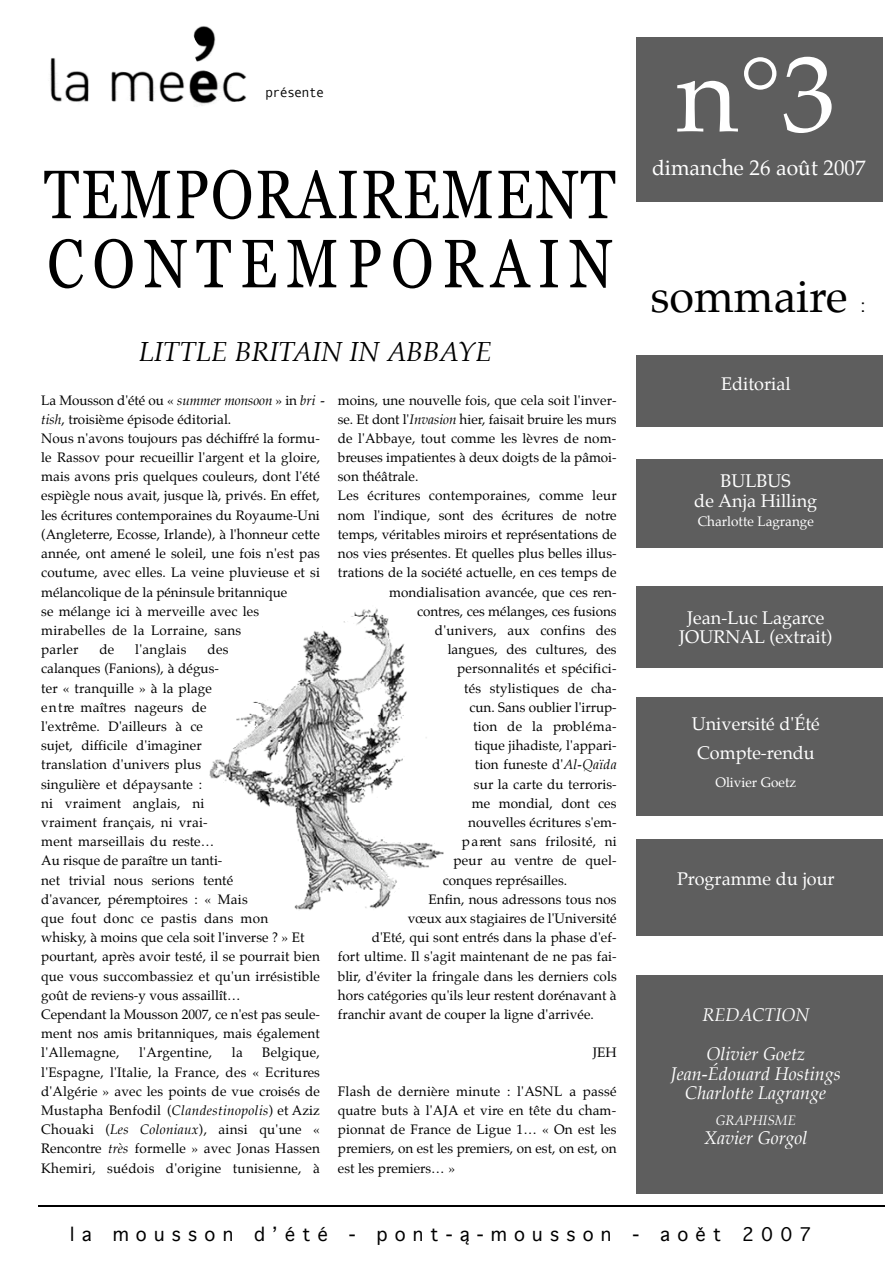
<style>
.page{position:relative;width:893px;height:1263px;background:#fff}
.page>*{position:absolute;margin:0;border:0;box-sizing:border-box;transform-origin:0 0}
.t1{font:108px "Palatino";color:#fff}
.t2{font:68.4px/69.2px "Georgia";color:#000;scale:.83 1}
.t3{font:45px "Palatino";color:#000}
.t4{font:italic 27px "Palatino";color:#000}
.t5{font:21px "Palatino";color:#fff}
.t6{font:18px/19.6px "Palatino";color:#fff;text-align:center}
.t7{font:italic 18px/39px "Palatino";color:#fff}
.t8{font:18px "Geneva";letter-spacing:.4em;color:#000}
.t9{font:18px "Helvetica";color:#000}
.t10{font:13.5px/19.2px "Palatino";letter-spacing:.005em;color:#000}
.t11{font:13.5px "Palatino";color:#fff}
.t12{font:italic 13.5px "Palatino";color:#fff}
.t13{font:13.5px "Andale Mono";letter-spacing:-.06em;color:#000}
.s1{font-style:italic}
</style>
<div class="page">
<hr style="left:39px;top:1205px;width:846px;height:2px;background:#000">
<div style="left:637px;top:37px;width:246px;height:1157px;background:#5e5e5e"></div>
<div style="left:632px;top:203px;width:251px;height:152px;background:#fff"></div>
<img style="left:195px;top:26px;width:21px;height:36px">
<div style="left:627px;top:428px;width:266px;height:31px;background:#fff"></div>
<div style="left:629px;top:548px;width:264px;height:38px;background:#fff"></div>
<div style="left:629px;top:668px;width:264px;height:28px;background:#fff"></div>
<div style="left:628px;top:816px;width:265px;height:23px;background:#fff"></div>
<div style="left:628px;top:937px;width:265px;height:38px;background:#fff"></div>
<svg style="left:209px;top:624px;width:235px;height:286px"></svg>
<img style="left:343px;top:608px;width:46px;height:16px">
<p class="t13" style="left:265px;top:85px;width:61px">présente</p>
<h2 class="t2" style="left:44px;top:160px;width:690px">T E M P O R A I R E M E N T<br>C O N T E M P O R A I N</h2>
<h3 class="t4" style="left:139px;top:339px;width:354px">LITTLE BRITAIN IN ABBAYE</h3>
<p class="t10" style="left:41px;top:391px;width:285px">La Mousson d'été ou « <span class="s1">summer monsoon</span> » in <span class="s1">bri - tish</span>, troisième épisode éditorial.<br>Nous n'avons toujours pas déchiffré la formu&shy;le Rassov pour recueillir l'argent et la gloire, mais avons pris quelques couleurs, dont l'été espiègle nous avait, jusque là, privés. En effet, les écritures contemporaines du Royaume-Uni (Angleterre, Ecosse, Irlande), à l'honneur cette année, ont amené le soleil, une fois n'est pas coutume, avec elles. La veine pluvieuse et si mélancolique de la péninsule britannique<br>se mélange ici à merveille avec les mirabelles de la Lorraine, sans<br>parler</p>
<p class="t10" style="left:99px;top:641px;width:16px">de</p>
<p class="t10" style="left:135px;top:641px;width:53px">l'anglais</p>
<p class="t10" style="left:41px;top:641px;width:280px;text-indent:166px">des<br>calanques (Fanions), à dégus-<br>ter « tranquille » à la plage<br>e n t re maîtres nageurs de<br>l'extrême. D'ailleurs à ce<br>sujet, difficile d'imaginer<br>translation d'univers plus<br>singulière et dépaysante :<br>ni vraiment anglais, ni<br>vraiment français, ni vrai-<br>ment marseillais du reste…<br>Au risque de paraître un tanti-<br>net trivial nous serions tenté<br>d'avancer, péremptoires : « Mais<br>que fout donc ce pastis dans mon<br>whisky, à moins que cela soit l'inverse ? » Et pourtant, après avoir testé, il se pourrait bien que vous succombassiez et qu'un irrésistible goût de reviens-y vous assaillît…<br>Cependant la Mousson 2007, ce n'est pas seule&shy;ment nos amis britanniques, mais également l'Allemagne,</p>
<p class="t10" style="left:41px;top:1044px;width:280px;text-align:justify;text-indent:221px">Belgique, l'Espagne, l'Italie, la France, des « Ecritures d'Algérie » avec les points de vue croisés de Mustapha Benfodil (<span class="s1">Clandestinopolis</span>) et Aziz Chouaki (<span class="s1">Les Coloniaux</span>), ainsi qu'une « Rencontre <span class="s1">très</span> formelle » avec Jonas Hassen Khemiri, suédois d'origine tunisienne, à</p>
<p class="t10" style="left:139px;top:1044px;width:75px">l'Argentine,</p>
<p class="t10" style="left:232px;top:1044px;width:13px">la</p>
<p class="t10" style="left:338px;top:391px;width:280px">moins, une nouvelle fois, que cela soit l'inver-</p>
<p class="t10" style="left:338px;top:410px;width:280px">se. Et dont l'<span class="s1">Invasion</span> hier, faisait bruire les murs</p>
<p class="t10" style="left:338px;top:430px;width:280px">de l'Abbaye, tout comme les lèvres de nom-</p>
<p class="t10" style="left:338px;top:449px;width:280px">breuses impatientes à deux doigts de la pâmoi-</p>
<p class="t10" style="left:338px;top:468px;width:82px">son théâtrale.</p>
<p class="t10" style="left:338px;top:487px;width:280px">Les écritures contemporaines, comme leur</p>
<p class="t10" style="left:338px;top:506px;width:280px">nom l'indique, sont des écritures de notre</p>
<p class="t10" style="left:338px;top:526px;width:280px">temps, véritables miroirs et représentations de</p>
<p class="t10" style="left:338px;top:545px;width:280px">nos vies présentes. Et quelles plus belles illus-</p>
<p class="t10" style="left:338px;top:564px;width:280px">trations de la société actuelle, en ces temps de</p>
<p class="t10" style="left:389px;top:583px;width:229px">mondialisation avancée, que ces ren-</p>
<p class="t10" style="left:417px;top:602px;width:201px">contres, ces mélanges, ces fusions</p>
<p class="t10" style="left:435px;top:622px;width:183px">d'univers, aux confins des</p>
<p class="t10" style="left:448px;top:641px;width:170px">langues, des cultures, des</p>
<p class="t10" style="left:457px;top:660px;width:161px">personnalités et spécifici-</p>
<p class="t10" style="left:464px;top:679px;width:154px">tés stylistiques de cha-</p>
<p class="t10" style="left:469px;top:698px;width:149px">cun. Sans oublier l'irrup-</p>
<p class="t10" style="left:473px;top:718px;width:145px">tion de la pro b lé m a-</p>
<p class="t10" style="left:474px;top:737px;width:144px">tique jihadiste, l'appari-</p>
<p class="t10" style="left:475px;top:756px;width:143px">tion funeste d'<span class="s1">Al-Qaïda</span></p>
<p class="t10" style="left:474px;top:775px;width:144px">sur la carte du terroris-</p>
<p class="t10" style="left:472px;top:794px;width:146px">me mondial, dont ces</p>
<p class="t10" style="left:468px;top:814px;width:150px">nouvelles écritures s'em-</p>
<p class="t10" style="left:462px;top:833px;width:156px">p a rent sans frilosité, ni</p>
<p class="t10" style="left:454px;top:852px;width:165px">peur au ventre de quel-</p>
<p class="t10" style="left:443px;top:871px;width:126px">conques représailles.</p>
<p class="t10" style="left:428px;top:890px;width:190px">Enfin, nous adressons tous nos</p>
<p class="t10" style="left:408px;top:910px;width:210px">vœux aux stagiaires de l'Université</p>
<p class="t10" style="left:372px;top:929px;width:246px">d'Eté, qui sont entrés dans la phase d'ef-</p>
<p class="t10" style="left:338px;top:948px;width:280px">fort ultime. Il s'agit maintenant de ne pas fai-</p>
<p class="t10" style="left:338px;top:967px;width:280px">blir, d'éviter la fringale dans les derniers cols</p>
<p class="t10" style="left:338px;top:986px;width:280px">hors catégories qu'ils leur restent dorénavant à</p>
<p class="t10" style="left:338px;top:1006px;width:257px">franchir avant de couper la ligne d'arrivée.</p>
<p class="t10" style="left:593px;top:1044px;width:25px">JEH</p>
<p class="t10" style="left:338px;top:1082px;width:280px;text-align:justify">Flash de dernière minute : l'ASNL a passé quatre buts à l'AJA et vire en tête du cham&shy;pionnat de France de Ligue 1… « On est les premiers, on est les premiers, on est, on est, on est les premiers… »</p>
<h1 class="t1" style="left:676px;top:43px;width:162px">n°3</h1>
<h3 class="t5" style="left:652px;top:158px;width:215px">dimanche 26 août 2007</h3>
<h3 class="t3" style="left:651px;top:275px;width:199px">sommaire</h3>
<h3 class="t9" style="left:860px;top:298px;width:7px">:</h3>
<h3 class="t6" style="left:721px;top:375px;width:71px">Editorial</h3>
<h3 class="t6" style="left:694px;top:472px;width:124px">BULBUS<br>de Anja Hilling</h3>
<p class="t11" style="left:698px;top:515px;width:118px">Charlotte Lagrange</p>
<h3 class="t6" style="left:679px;top:609px;width:155px">Jean-Luc Lagarce<br>JOURNAL (extrait)</h3>
<h3 class="t6" style="left:692px;top:711px;width:130px;line-height:28.7px">Université d'Été<br>Compte-rendu</h3>
<p class="t11" style="left:715px;top:776px;width:82px">Olivier Goetz</p>
<h3 class="t6" style="left:677px;top:870px;width:159px">Programme du jour</h3>
<h3 class="t7" style="left:702px;top:997px;width:108px">REDACTION<br>Olivier Goetz</h3>
<h3 class="t7" style="left:671px;top:1065px;width:171px;line-height:19.5px;text-align:center">Jean-Édouard Hostings<br>Charlotte Lagrange</h3>
<p class="t12" style="left:716px;top:1114px;width:82px">GRAPHISME</p>
<h3 class="t7" style="left:704px;top:1120px;width:105px">Xavier Gorgol</h3>
<h3 class="t8" style="left:70px;top:1223px;width:743px">la mousson d’été - pont-ą-mousson - aoět 2007</h3>
</div>
